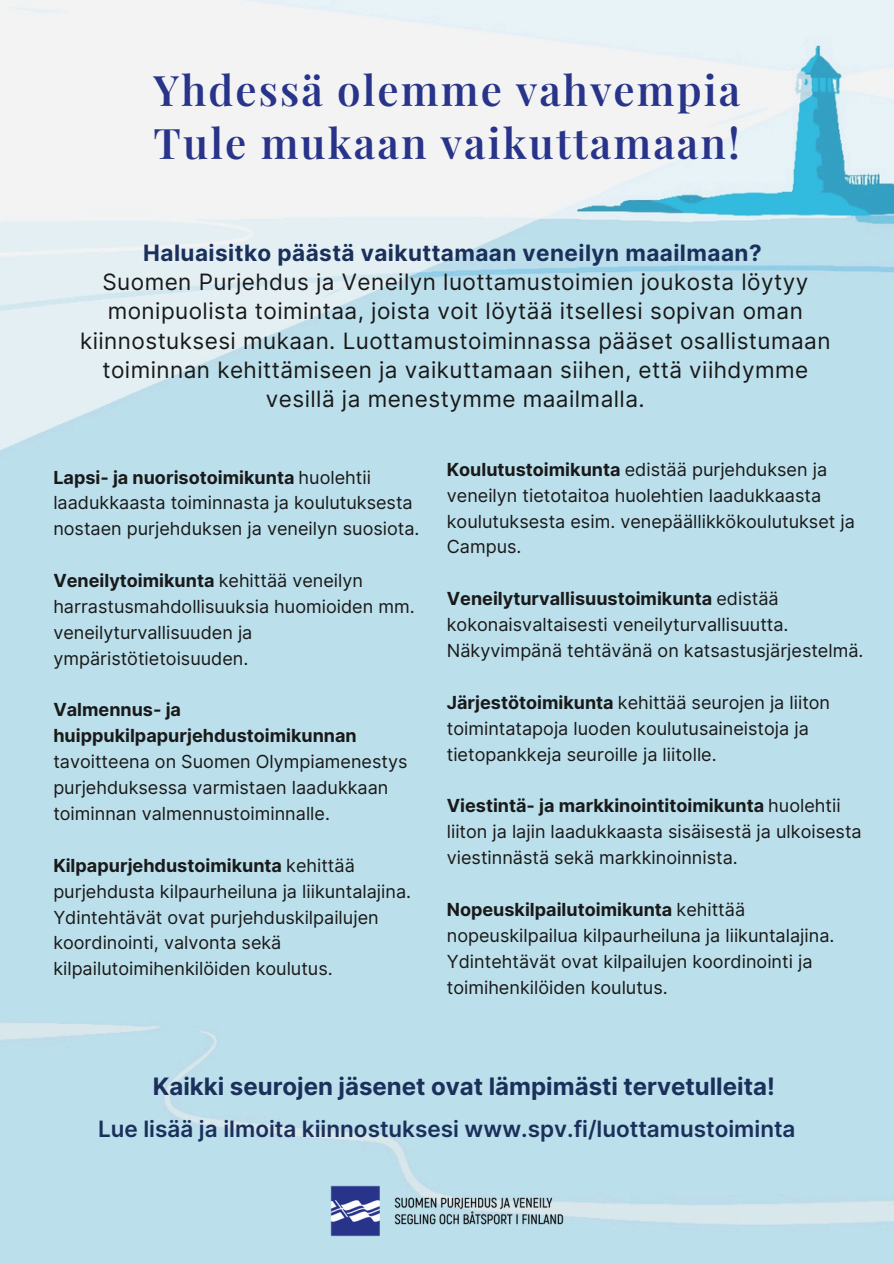
<style>
.page{position:relative;width:894px;height:1264px;background:#fff}
.page>*{position:absolute;margin:0;border:0;box-sizing:border-box;transform-origin:0 0}
.t1{font:600 42px/52.8px "Playfair Display";letter-spacing:.05em;color:#28348a}
.t2{font:700 24px "Inter";color:#1a305b}
.t3{font:22.5px/29.2px "Inter";letter-spacing:.02em;color:#191919;text-align:center}
.t4{font:600 22.5px "Inter";color:#1a305b}
.t5{font:18px/25.8px "Inter";color:#191919}
.s1{font-weight:700;color:#1a305b}
.s2{font-weight:700}
</style>
<div class="page">
<img style="left:0;top:0;width:893px;height:1263px">
<img style="left:330px;top:1185px;width:233px;height:50px">
<h3 class="t1" style="left:153px;top:62px;width:588px">Yhdessä olemme vahvempia<br>Tule mukaan vaikuttamaan!</h3>
<p class="t3" style="left:80px;top:238px;width:751px"><span class="s1">Haluaisitko päästä vaikuttamaan veneilyn maailmaan?<br></span>Suomen Purjehdus ja Veneilyn luottamustoimien joukosta löytyy monipuolista toimintaa, joista voit löytää itsellesi sopivan oman kiinnostuksesi mukaan. Luottamustoiminnassa pääset osallistumaan toiminnan kehittämiseen ja vaikuttamaan siihen, että viihdymme vesillä ja menestymme maailmalla.</p>
<p class="t5" style="left:53px;top:464px;width:367px"><span class="s2">Lapsi- ja nuorisotoimikunta</span> huolehtii laadukkaasta toiminnasta ja koulutuksesta nostaen purjehduksen ja veneilyn suosiota.</p>
<p class="t5" style="left:53px;top:567px;width:362px"><span class="s2">Veneilytoimikunta</span> kehittää veneilyn harrastusmahdollisuuksia huomioiden mm. veneilyturvallisuuden ja ympäristötietoisuuden.</p>
<p class="t5" style="left:53px;top:697px;width:355px"><span class="s2">Valmennus- ja huippukilpapurjehdustoimikunnan </span>tavoitteena on Suomen Olympiamenestys purjehduksessa varmistaen laadukkaan toiminnan valmennustoiminnalle.</p>
<p class="t5" style="left:53px;top:852px;width:359px"><span class="s2">Kilpapurjehdustoimikunta</span> kehittää purjehdusta kilpaurheiluna ja liikuntalajina.<br>Ydintehtävät ovat purjehduskilpailujen koordinointi, valvonta sekä kilpailutoimihenkilöiden koulutus.</p>
<p class="t5" style="left:446px;top:456px;width:409px"><span class="s2">Koulutustoimikunta</span> edistää purjehduksen ja veneilyn tietotaitoa huolehtien laadukkaasta koulutuksesta esim. venepäällikkökoulutukset ja Campus.</p>
<p class="t5" style="left:446px;top:585px;width:418px"><span class="s2">Veneilyturvallisuustoimikunta</span> edistää kokonaisvaltaisesti veneilyturvallisuutta.<br>Näkyvimpänä tehtävänä on katsastusjärjestelmä.</p>
<p class="t5" style="left:446px;top:689px;width:385px"><span class="s2">Järjestötoimikunta</span> kehittää seurojen ja liiton toimintatapoja luoden koulutusaineistoja ja tietopankkeja seuroille ja liitolle.</p>
<p class="t5" style="left:446px;top:792px;width:416px"><span class="s2">Viestintä- ja markkinointitoimikunta</span> huolehtii liiton ja lajin laadukkaasta sisäisestä ja ulkoisesta viestinnästä sekä markkinoinnista.</p>
<h2 class="t5" style="left:446px;top:896px;width:389px"><span class="s2">Nopeuskilpailutoimikunta</span> kehittää nopeuskilpailua kilpaurheiluna ja liikuntalajina.<br>Ydintehtävät ovat kilpailujen koordinointi ja toimihenkilöiden koulutus.</h2>
<h2 class="t2" style="left:153px;top:1072px;width:623px">Kaikki seurojen jäsenet ovat lämpimästi tervetulleita!</h2>
<p class="t4" style="left:98px;top:1115px;width:698px">Lue lisää ja ilmoita kiinnostuksesi www.spv.fi/luottamustoiminta</p>
</div>
